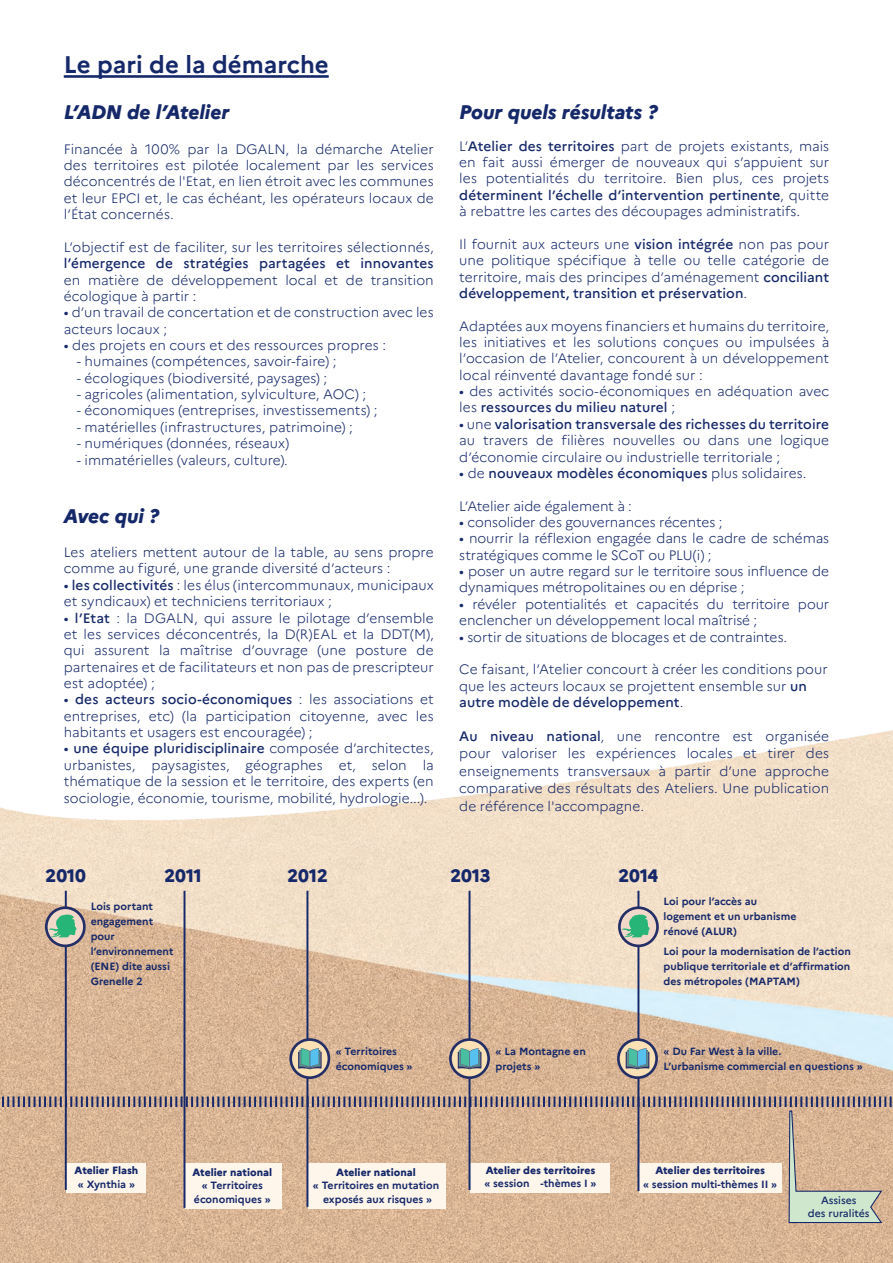
<style>
.page{position:relative;width:893px;height:1263px;background:#fff}
.page>*{position:absolute;margin:0;border:0;box-sizing:border-box;transform-origin:0 0}
.t1{font:700 24px "Marianne";color:#152869}
.t2{font:italic 800 19.65px "Marianne";letter-spacing:-.005em;color:#152869}
.t3{font:800 18px "Marianne";letter-spacing:-.015em;color:#152869}
.t4{font:300 13.65px/16.4px "Marianne";color:#152869;text-align:justify}
.t5{font:500 13.65px "Marianne";letter-spacing:.01em;color:#152869}
.t6{font:700 10.5px/15px "Marianne";color:#152869}
.t7{font:800 10.5px "Marianne";color:#152869}
.t8{font:500 10.5px/13.4px "Marianne";color:#152869;text-align:center}
.s1{font-weight:400}
.s2{font-weight:500}
.s3{font-weight:300}
</style>
<div class="page">
<img style="left:0;top:75px;width:893px;height:1188px">
<hr style="left:64px;top:75px;width:265px;height:3px;background:#152869">
<hr style="left:306px;top:891px;width:2px;height:316px;background:#152869">
<hr style="left:469px;top:891px;width:1px;height:299px;background:#152869">
<hr style="left:65px;top:891px;width:2px;height:299px;background:#152869">
<svg style="left:46px;top:908px;width:38px;height:38px"></svg>
<div style="left:45px;top:906px;width:41px;height:41px;border:3px solid #242f67;border-radius:50%"></div>
<svg style="left:49px;top:913px;width:28px;height:24px"></svg>
<hr style="left:184px;top:891px;width:1px;height:317px;background:#152869">
<hr style="left:637px;top:891px;width:2px;height:300px;background:#152869">
<svg style="left:617px;top:1038px;width:41px;height:41px;background:#9ba19b"></svg>
<svg style="left:619px;top:908px;width:38px;height:38px"></svg>
<div style="left:618px;top:906px;width:41px;height:41px;border:3px solid #242f67;border-radius:50%"></div>
<svg style="left:622px;top:913px;width:28px;height:24px"></svg>
<svg style="left:289px;top:1038px;width:41px;height:41px;background:#9ba19b"></svg>
<svg style="left:449px;top:1038px;width:41px;height:41px;background:#9ba19b"></svg>
<svg style="left:0;top:1094px;width:893px;height:129px;background:#d7bba4"></svg>
<h1 class="t1" style="left:64px;top:50px;width:266px">Le pari de la démarche</h1>
<h2 class="t2" style="left:64px;top:100px;width:167px">L’ADN de l’Atelier</h2>
<p class="t4" style="left:64px;top:141px;width:371px">Financée à 100% par la DGALN, la démarche Atelier des territoires est pilotée localement par les services déconcentrés de l'Etat, en lien étroit avec les communes et leur EPCI et, le cas échéant, les opérateurs locaux de l’État concernés.</p>
<p class="t4" style="left:64px;top:239px;width:371px">L’objectif est de faciliter, sur les territoires sélectionnés,</p>
<p class="t5" style="left:64px;top:255px;width:371px">l’émergence de stratégies partagées et innovantes</p>
<p class="t4" style="left:64px;top:271px;width:371px">en matière de développement local et de transition écologique à partir :</p>
<p class="t4" style="left:64px;top:304px;width:371px"><span class="s1">•</span> d’un travail de concertation et de construction avec les acteurs locaux ;</p>
<p class="t4" style="left:64px;top:337px;width:324px"><span class="s1">•</span> des projets en cours et des ressources propres :</p>
<p class="t4" style="left:77px;top:353px;width:261px">- humaines (compétences, savoir-faire) ;</p>
<p class="t4" style="left:77px;top:370px;width:252px">- écologiques (biodiversité, paysages) ;</p>
<p class="t4" style="left:77px;top:386px;width:291px">- agricoles (alimentation, sylviculture, AOC) ;</p>
<p class="t4" style="left:77px;top:402px;width:302px">- économiques (entreprises, investissements) ;</p>
<p class="t4" style="left:77px;top:419px;width:278px">- matérielles (infrastructures, patrimoine) ;</p>
<p class="t4" style="left:77px;top:435px;width:214px">- numériques (données, réseaux)</p>
<p class="t4" style="left:77px;top:451px;width:213px">- immatérielles (valeurs, culture).</p>
<h2 class="t2" style="left:64px;top:503px;width:97px">Avec qui ?</h2>
<p class="t4" style="left:64px;top:544px;width:371px">Les ateliers mettent autour de la table, au sens propre comme au figuré, une grande diversité d’acteurs :</p>
<p class="t4" style="left:64px;top:577px;width:371px"><span class="s1">•</span> <span class="s2">les collectivités</span> : les élus (intercommunaux, municipaux et syndicaux) et techniciens territoriaux ;</p>
<p class="t4" style="left:64px;top:609px;width:371px"><span class="s1">•</span> <span class="s2">l’Etat</span> : la DGALN, qui assure le pilotage d’ensemble et les services déconcentrés, la D(R)EAL et la DDT(M), qui assurent la maîtrise d’ouvrage (une posture de partenaires et de facilitateurs et non pas de prescripteur est adoptée) ;</p>
<p class="t4" style="left:64px;top:691px;width:371px"><span class="s1">•</span> <span class="s2">des acteurs socio-économiques</span> : les associations et entreprises, etc) (la participation citoyenne, avec les habitants et usagers est encouragée) ;</p>
<p class="t4" style="left:64px;top:740px;width:371px"><span class="s1">•</span> <span class="s2">une équipe pluridisciplinaire</span> composée d’architectes, urbanistes, paysagistes, géographes et, selon la thématique de la session et le territoire, des experts (en sociologie, économie, tourisme, mobilité, hydrologie...).</p>
<h2 class="t2" style="left:459px;top:100px;width:200px">Pour quels résultats ?</h2>
<p class="t4" style="left:459px;top:138px;width:371px">L’<span class="s2">Atelier des territoires</span> part de projets existants, mais en fait aussi émerger de nouveaux qui s’appuient sur les potentialités du territoire. Bien plus, ces projets <span class="s2">déterminent l’échelle d’intervention pertinente</span>, quitte à rebattre les cartes des découpages administratifs.</p>
<p class="t4" style="left:459px;top:236px;width:371px">Il fournit aux acteurs une <span class="s2">vision intégrée</span> non pas pour une politique spécifique à telle ou telle catégorie de territoire, mais des principes d’aménagement <span class="s2">conciliant développement, transition et préservation</span>.</p>
<p class="t4" style="left:459px;top:318px;width:371px">Adaptées aux moyens financiers et humains du territoire, les initiatives et les solutions conçues ou impulsées à l’occasion de l’Atelier, concourent à un développement local réinventé davantage fondé sur :</p>
<p class="t4" style="left:459px;top:383px;width:371px"><span class="s1">•</span> des activités socio-économiques en adéquation avec les <span class="s2">ressources du milieu naturel</span> ;</p>
<p class="t4" style="left:459px;top:416px;width:371px"><span class="s1">•</span> une <span class="s2">valorisation transversale des richesses du territoire </span>au travers de filières nouvelles ou dans une logique d’économie circulaire ou industrielle territoriale ;</p>
<p class="t5" style="left:459px;top:465px;width:349px"><span class="s1">•</span> <span class="s3">de</span> nouveaux modèles économiques <span class="s3">plus solidaires.</span></p>
<p class="t4" style="left:459px;top:498px;width:174px">L’Atelier aide également à :</p>
<p class="t4" style="left:459px;top:514px;width:265px"><span class="s1">•</span> consolider des gouvernances récentes ;</p>
<p class="t4" style="left:459px;top:530px;width:371px"><span class="s1">•</span> nourrir la réflexion engagée dans le cadre de schémas stratégiques comme le SCoT ou PLU(i) ;</p>
<p class="t4" style="left:459px;top:563px;width:371px"><span class="s1">•</span> poser un autre regard sur le territoire sous influence de dynamiques métropolitaines ou en déprise ;</p>
<p class="t4" style="left:459px;top:596px;width:371px"><span class="s1">•</span> révéler potentialités et capacités du territoire pour enclencher un développement local maîtrisé ;</p>
<p class="t4" style="left:459px;top:628px;width:330px"><span class="s1">•</span> sortir de situations de blocages et de contraintes.</p>
<p class="t4" style="left:459px;top:661px;width:370px;text-align:left">Ce faisant, l’Atelier concourt à créer les conditions pour que les acteurs locaux se projettent ensemble sur <span class="s2">un autre modèle de développement</span>.</p>
<p class="t4" style="left:459px;top:727px;width:371px;line-height:17.4px"><span class="s2">Au niveau national</span>, une rencontre est organisée pour valoriser les expériences locales et tirer des enseignements transversaux à partir d’une approche comparative des résultats des Ateliers. Une publication de référence l'accompagne.</p>
<h3 class="t3" style="left:46px;top:864px;width:42px">2010</h3>
<h3 class="t3" style="left:164px;top:864px;width:39px">2011</h3>
<h3 class="t3" style="left:287px;top:864px;width:42px">2012</h3>
<h3 class="t3" style="left:450px;top:864px;width:42px">2013</h3>
<h3 class="t3" style="left:618px;top:864px;width:42px">2014</h3>
<p class="t6" style="left:91px;top:899px;width:84px">Lois portant engagement pour l’environnement (ENE) dite aussi<br>Grenelle 2</p>
<p class="t6" style="left:664px;top:894px;width:134px">Loi pour l’accès au logement et un urbanisme rénové (ALUR)</p>
<p class="t6" style="left:664px;top:944px;width:189px;text-align:justify">Loi pour la modernisation de l’action publique territoriale et d’affirmation des métropoles (MAPTAM)</p>
<p class="t7" style="left:75px;top:1164px;width:65px">Atelier Flash</p>
<p class="t6" style="left:78px;top:1176px;width:59px">« Xynthia »</p>
<p class="t7" style="left:192px;top:1166px;width:81px">Atelier national</p>
<p class="t6" style="left:194px;top:1179px;width:78px;line-height:13.4px;text-align:center">« Territoires économiques »</p>
<p class="t6" style="left:336px;top:1043px;width:78px">« Territoires économiques »</p>
<p class="t6" style="left:496px;top:1043px;width:92px">« La Montagne en projets »</p>
<p class="t7" style="left:336px;top:1166px;width:81px">Atelier national</p>
<p class="t6" style="left:313px;top:1179px;width:128px;line-height:13.4px;text-align:center">« Territoires en mutation exposés aux risques »</p>
<p class="t7" style="left:486px;top:1163px;width:111px">Atelier des territoires</p>
<p class="t6" style="left:484px;top:1176px;width:114px">« session -thèmes I »</p>
<p class="t6" style="left:664px;top:1043px;width:201px">« Du Far West à la ville.<br>L’urbanisme commercial en questions »</p>
<p class="t7" style="left:655px;top:1164px;width:111px">Atelier des territoires</p>
<p class="t6" style="left:643px;top:1176px;width:135px">« session multi-thèmes II »</p>
<p class="t8" style="left:808px;top:1193px;width:63px">Assises<br>des ruralités</p>
</div>
